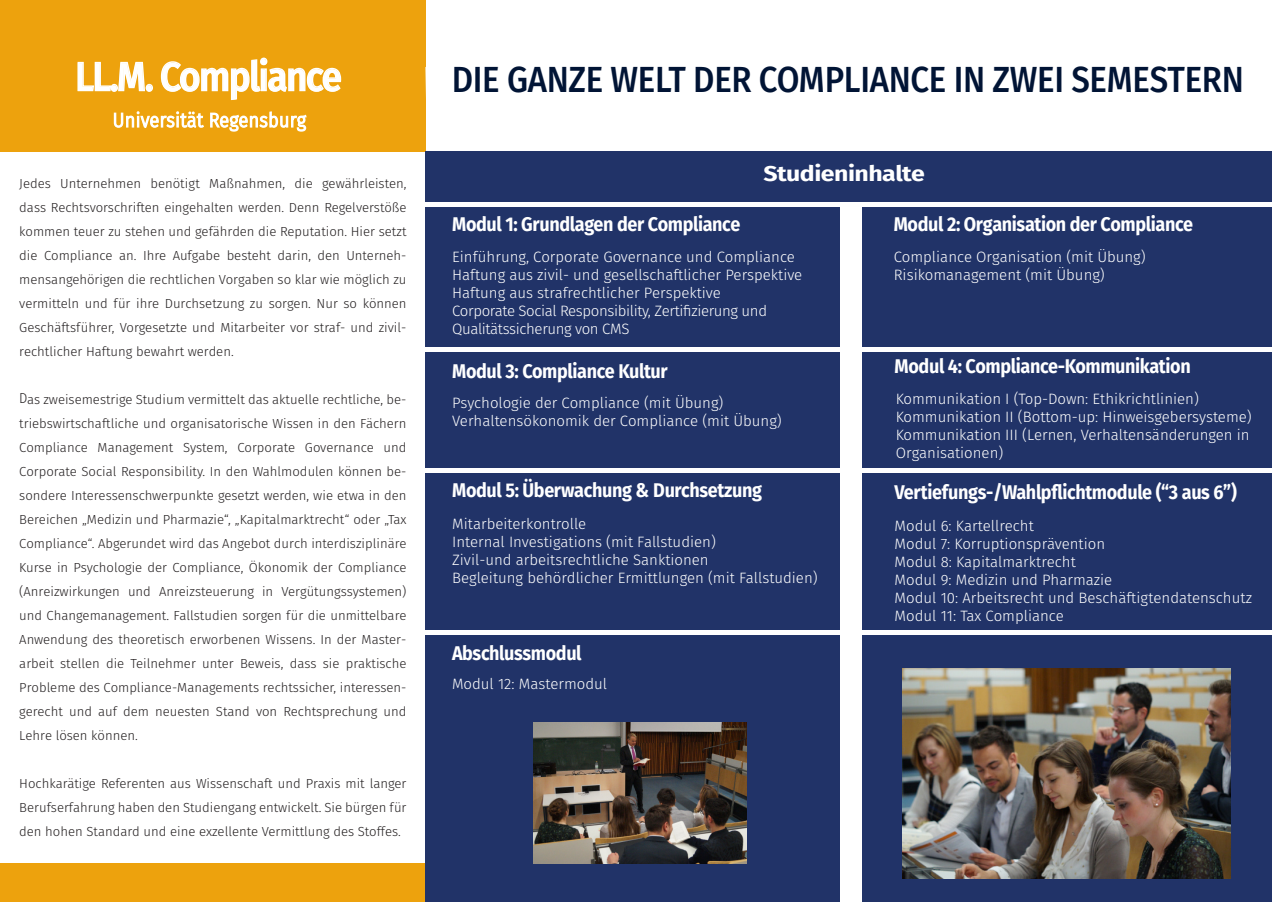
<style>
.page{position:relative;width:1272px;height:902px;background:#fff}
.page>*{position:absolute;margin:0;border:0;box-sizing:border-box;transform-origin:0 0}
.t1{font:500 40.35px "Fira Sans";letter-spacing:-.04em;color:#fff;scale:.91 1}
.Subtitle3{font:500 36.3px "Fira Sans";letter-spacing:-.01em;color:#011435;scale:.91 1}
.Subtitle3-2{font:700 21.45px "Fira Sans";letter-spacing:-.02em;color:#fff;scale:1.16 1}
.Subtitle3-3{font:700 19.8px "Fira Sans";letter-spacing:-.02em;color:#fff;scale:.91 1}
.t2{font:300 15px "Fira Sans";color:#fff}
.t3{font:300 15px "Fira Sans";letter-spacing:-.025em;color:#fff}
.t4{font:300 13.05px/24px "Fira Sans";color:#231f20;text-align:justify}
.s1{font-size:14.4px}
</style>
<div class="page">
<div style="left:0;top:0;width:425px;height:151px;background:#eda20d"></div>
<div style="left:0;top:863px;width:438px;height:38px;background:#eda20d"></div>
<div style="left:425px;top:151px;width:846px;height:750px;background:#213368"></div>
<div style="left:840px;top:202px;width:21px;height:699px;background:#fff"></div>
<hr style="left:425px;top:202px;width:846px;height:4px;background:#fff">
<hr style="left:425px;top:347px;width:846px;height:4px;background:#fff">
<div style="left:425px;top:468px;width:846px;height:5px;background:#fff"></div>
<hr style="left:425px;top:630px;width:846px;height:4px;background:#fff">
<svg style="left:113px;top:111px;width:194px;height:21px"></svg>
<svg style="left:77px;top:61px;width:69px;height:31px"></svg>
<div style="left:146px;top:84px;width:7px;height:8px;border:1px solid #fff;border-radius:50%"></div>
<svg style="left:160px;top:57px;width:182px;height:44px"></svg>
<img style="left:534px;top:722px;width:212px;height:141px">
<img style="left:902px;top:669px;width:328px;height:209px">
<p class="t1" style="left:75px;top:48px;width:294px">LL.M. Compliance</p>
<p class="Subtitle3" style="left:452px;top:54px;width:871px">DIE GANZE WELT DER COMPLIANCE IN ZWEI SEMESTERN</p>
<p class="t4" style="left:19px;top:171px;width:389px">Jedes Unternehmen benötigt Maßnahmen, die gewährleisten, dass Rechtsvorschriften eingehalten werden. Denn Regelverstöße kommen teuer zu stehen und gefährden die Reputation. Hier setzt die Compliance an. Ihre Aufgabe besteht darin, den Unterneh&shy;mensangehörigen die rechtlichen Vorgaben so klar wie möglich zu vermitteln und für ihre Durchsetzung zu sorgen. Nur so können Geschäftsführer, Vorgesetzte und Mitarbeiter vor straf- und zivil&shy;rechtlicher Haftung bewahrt werden.</p>
<p class="t4" style="left:19px;top:387px;width:389px"><span class="s1">D</span>as zweisemestrige Studium vermittelt das aktuelle rechtliche, be&shy;triebswirtschaftliche und organisatorische Wissen in den Fächern Compliance Management System, Corporate Governance und Corporate Social Responsibility. In den Wahlmodulen können be&shy;sondere Interessenschwerpunkte gesetzt werden, wie etwa in den Bereichen „Medizin und Pharmazie“, „Kapitalmarktrecht“ oder „Tax Compliance“. Abgerundet wird das Angebot durch interdisziplinäre Kurse in Psychologie der Compliance, Ökonomik der Compliance (Anreizwirkungen und Anreizsteuerung in Vergütungssystemen) und Changemanagement. Fallstudien sorgen für die unmittelbare Anwendung des theoretisch erworbenen Wissens. In der Master&shy;arbeit stellen die Teilnehmer unter Beweis, dass sie praktische Probleme des Compliance-Managements rechtssicher, interessen&shy;gerecht und auf dem neuesten Stand von Rechtsprechung und Lehre lösen können.</p>
<p class="t4" style="left:19px;top:771px;width:389px">Hochkarätige Referenten aus Wissenschaft und Praxis mit langer Berufserfahrung haben den Studiengang entwickelt. Sie bürgen für den hohen Standard und eine exzellente Vermittlung des Stoffes.</p>
<p class="Subtitle3-2" style="left:763px;top:158px;width:141px">Studieninhalte</p>
<p class="Subtitle3-3" style="left:893px;top:210px;width:330px">Modul 2: Organisation der Compliance</p>
<p class="t2" style="left:893px;top:246px;width:253px">Compliance Organisation (mit Übung)</p>
<p class="t2" style="left:893px;top:264px;width:212px">Risikomanagement (mit Übung)</p>
<p class="Subtitle3-3" style="left:452px;top:210px;width:318px">Modul 1: Grundlagen der Compliance</p>
<p class="t2" style="left:452px;top:246px;width:344px">Einführung, Corporate Governance und Compliance</p>
<p class="t2" style="left:452px;top:264px;width:351px">Haftung aus zivil- und gesellschaftlicher Perspektive</p>
<p class="t2" style="left:452px;top:282px;width:270px">Haftung aus strafrechtlicher Perspektive</p>
<p class="t3" style="left:452px;top:300px;width:316px">Corporate Social Responsibility, Zertifizierung und</p>
<p class="t3" style="left:452px;top:318px;width:179px">Qualitätssicherung von CMS</p>
<p class="Subtitle3-3" style="left:452px;top:356px;width:238px">Modul 3: Compliance Kultur</p>
<p class="t2" style="left:452px;top:392px;width:273px">Psychologie der Compliance (mit Übung)</p>
<p class="t2" style="left:452px;top:410px;width:331px">Verhaltensökonomik der Compliance (mit Übung)</p>
<p class="Subtitle3-3" style="left:894px;top:352px;width:327px">Modul 4: Compliance-Kommunikation</p>
<p class="t2" style="left:895px;top:388px;width:305px">Kommunikation I (Top-Down: Ethikrichtlinien)</p>
<p class="t2" style="left:895px;top:406px;width:357px">Kommunikation II (Bottom-up: Hinweisgebersysteme)</p>
<p class="t2" style="left:895px;top:424px;width:355px">Kommunikation III (Lernen, Verhaltensänderungen in</p>
<p class="t2" style="left:895px;top:442px;width:109px">Organisationen)</p>
<p class="Subtitle3-3" style="left:452px;top:476px;width:342px">Modul 5: Überwachung &amp; Durchsetzung</p>
<p class="t2" style="left:452px;top:513px;width:135px">Mitarbeiterkontrolle</p>
<p class="t2" style="left:452px;top:531px;width:265px">Internal Investigations (mit Fallstudien)</p>
<p class="t2" style="left:452px;top:549px;width:258px">Zivil-und arbeitsrechtliche Sanktionen</p>
<p class="t2" style="left:452px;top:567px;width:367px">Begleitung behördlicher Ermittlungen (mit Fallstudien)</p>
<p class="Subtitle3-3" style="left:452px;top:638px;width:144px">Abschlussmodul</p>
<p class="t2" style="left:452px;top:673px;width:157px">Modul 12: Mastermodul</p>
<p class="Subtitle3-3" style="left:894px;top:478px;width:377px">Vertiefungs-/Wahlpflichtmodule (“3 aus 6”)</p>
<p class="t2" style="left:894px;top:515px;width:141px">Modul 6: Kartellrecht</p>
<p class="t2" style="left:894px;top:533px;width:212px">Modul 7: Korruptionsprävention</p>
<p class="t2" style="left:894px;top:551px;width:183px">Modul 8: Kapitalmarktrecht</p>
<p class="t2" style="left:894px;top:569px;width:219px">Modul 9: Medizin und Pharmazie</p>
<p class="t2" style="left:894px;top:587px;width:359px">Modul 10: Arbeitsrecht und Beschäftigtendatenschutz</p>
<p class="t2" style="left:894px;top:605px;width:171px">Modul 11: Tax Compliance</p>
</div>
